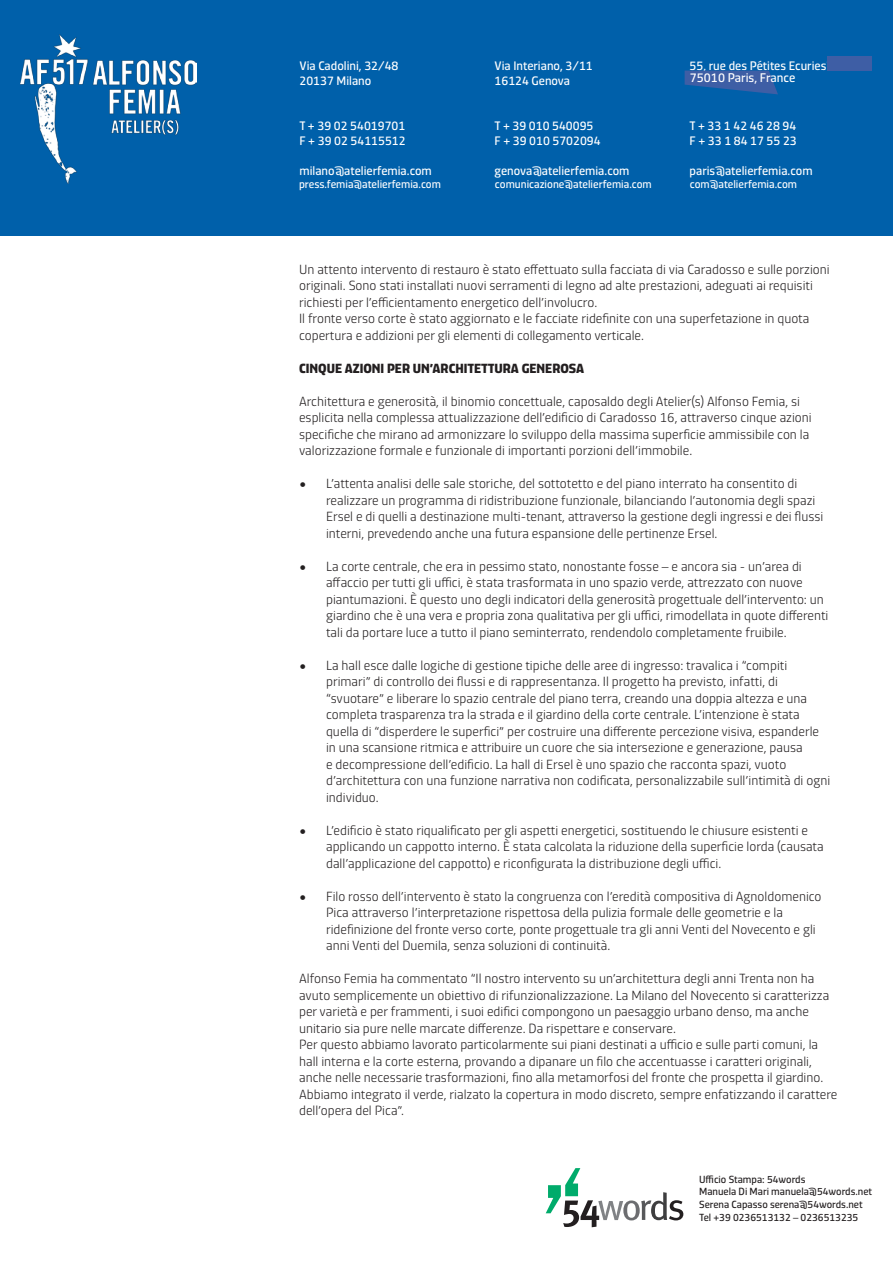
<style>
.page{position:relative;width:893px;height:1263px;background:#fff}
.page>*{position:absolute;margin:0;border:0;box-sizing:border-box;transform-origin:0 0}
.t1{font:300 13.5px/16.5px "Dic Sans";color:#231f20}
.t2{font:700 13.5px "Dic Sans";color:#231f20}
.t3{font:12.75px "Dic Sans";color:#fff}
.t4{font:12.45px/15px "Dic Sans";color:#fff}
.t5{font:11.25px "Dic Sans";color:#fff}
.t6{font:10.5px/12.6px "Dic Sans";color:#231f20}
</style>
<div class="page">
<div style="left:0;top:0;width:893px;height:235px;background:#0060aa"></div>
<img style="left:21px;top:35px;width:175px;height:148px">
<svg style="left:546px;top:1168px;width:137px;height:59px"></svg>
<svg style="left:685px;top:71px;width:93px;height:23px"></svg>
<div style="left:827px;top:57px;width:45px;height:14px;background:#3e5ea5"></div>
<p class="t4" style="left:299px;top:58px;width:100px">Via Cadolini, 32/48<br>20137 Milano</p>
<p class="t4" style="left:299px;top:118px;width:108px">T + 39 02 54019701<br>F + 39 02 54115512</p>
<p class="t4" style="left:299px;top:163px;width:134px">milano@atelierfemia.com</p>
<p class="t4" style="left:495px;top:58px;width:100px">Via Interiano, 3/11<br>16124 Genova</p>
<p class="t4" style="left:495px;top:118px;width:108px">T + 39 010 540095<br>F + 39 010 5702094</p>
<p class="t4" style="left:495px;top:163px;width:136px">genova@atelierfemia.com</p>
<p class="t4" style="left:690px;top:58px;width:173px">55, rue des Pétites Ecuries75010<br>Paris, France</p>
<p class="t4" style="left:690px;top:118px;width:109px">T + 33 1 42 46 28 94<br>F + 33 1 84 17 55 23</p>
<p class="t4" style="left:690px;top:163px;width:124px">paris@atelierfemia.com</p>
<p class="t3" style="left:690px;top:69px;width:107px">75010 Paris, France</p>
<p class="t5" style="left:299px;top:176px;width:143px">press.femia@atelierfemia.com</p>
<p class="t5" style="left:495px;top:176px;width:158px">comunicazione@atelierfemia.com</p>
<p class="t5" style="left:690px;top:176px;width:109px">com@atelierfemia.com</p>
<p class="t1" style="left:299px;top:260px;width:532px">Un attento intervento di restauro è stato effettuato sulla facciata di via Caradosso e sulle porzioni originali. Sono stati installati nuovi serramenti di legno ad alte prestazioni, adeguati ai requisiti richiesti per l’efficientamento energetico dell’involucro.</p>
<p class="t1" style="left:299px;top:310px;width:512px">Il fronte verso corte è stato aggiornato e le facciate ridefinite con una superfetazione in quota copertura e addizioni per gli elementi di collegamento verticale.</p>
<p class="t2" style="left:299px;top:358px;width:287px">CINQUE AZIONI PER UN’ARCHITETTURA GENEROSA</p>
<p class="t1" style="left:299px;top:392px;width:514px">Architettura e generosità, il binomio concettuale, caposaldo degli Atelier(s) Alfonso Femia, si esplicita nella complessa attualizzazione dell’edificio di Caradosso 16, attraverso cinque azioni specifiche che mirano ad armonizzare lo sviluppo della massima superficie ammissibile con la valorizzazione formale e funzionale di importanti porzioni dell’immobile.</p>
<p class="t1" style="left:326px;top:475px;width:499px;text-indent:-27px">• L’attenta analisi delle sale storiche, del sottotetto e del piano interrato ha consentito di realizzare un programma di ridistribuzione funzionale, bilanciando l’autonomia degli spazi Ersel e di quelli a destinazione multi-tenant, attraverso la gestione degli ingressi e dei flussi interni, prevedendo anche una futura espansione delle pertinenze Ersel.</p>
<p class="t1" style="left:326px;top:557px;width:504px;text-indent:-27px">• La corte centrale, che era in pessimo stato, nonostante fosse – e ancora sia - un’area di affaccio per tutti gli uffici, è stata trasformata in uno spazio verde, attrezzato con nuove piantumazioni. È questo uno degli indicatori della generosità progettuale dell’intervento: un giardino che è una vera e propria zona qualitativa per gli uffici, rimodellata in quote differenti tali da portare luce a tutto il piano seminterrato, rendendolo completamente fruibile.</p>
<p class="t1" style="left:326px;top:656px;width:506px;text-indent:-27px">• La hall esce dalle logiche di gestione tipiche delle aree di ingresso: travalica i “compiti primari” di controllo dei flussi e di rappresentanza. Il progetto ha previsto, infatti, di “svuotare” e liberare lo spazio centrale del piano terra, creando una doppia altezza e una completa trasparenza tra la strada e il giardino della corte centrale. L’intenzione è stata quella di “disperdere le superfici” per costruire una differente percezione visiva, espanderle in una scansione ritmica e attribuire un cuore che sia intersezione e generazione, pausa<br>e decompressione dell’edificio. La hall di Ersel è uno spazio che racconta spazi, vuoto d’architettura con una funzione narrativa non codificata, personalizzabile sull’intimità di ogni individuo.</p>
<p class="t1" style="left:326px;top:821px;width:499px;text-indent:-27px">• L’edificio è stato riqualificato per gli aspetti energetici, sostituendo le chiusure esistenti e applicando un cappotto interno. È stata calcolata la riduzione della superficie lorda (causata dall’applicazione del cappotto) e riconfigurata la distribuzione degli uffici.</p>
<p class="t1" style="left:326px;top:887px;width:497px;text-indent:-27px">• Filo rosso dell’intervento è stato la congruenza con l’eredità compositiva di Agnoldomenico Pica attraverso l’interpretazione rispettosa della pulizia formale delle geometrie e la ridefinizione del fronte verso corte, ponte progettuale tra gli anni Venti del Novecento e gli anni Venti del Duemila, senza soluzioni di continuità.</p>
<p class="t1" style="left:299px;top:970px;width:532px">Alfonso Femia ha commentato “Il nostro intervento su un’architettura degli anni Trenta non ha avuto semplicemente un obiettivo di rifunzionalizzazione. La Milano del Novecento si caratterizza per varietà e per frammenti, i suoi edifici compongono un paesaggio urbano denso, ma anche unitario sia pure nelle marcate differenze. Da rispettare e conservare.</p>
<p class="t1" style="left:299px;top:1036px;width:540px">Per questo abbiamo lavorato particolarmente sui piani destinati a ufficio e sulle parti comuni, la hall interna e la corte esterna, provando a dipanare un filo che accentuasse i caratteri originali, anche nelle necessarie trasformazioni, fino alla metamorfosi del fronte che prospetta il giardino.<br>Abbiamo integrato il verde, rialzato la copertura in modo discreto, sempre enfatizzando il carattere dell’opera del Pica”.</p>
<p class="t6" style="left:699px;top:1172px;width:175px">Ufficio Stampa: 54words<br>Manuela Di Mari manuela@54words.net<br>Serena Capasso serena@54words.net<br>Tel +39 0236513132 – 0236513235</p>
</div>
